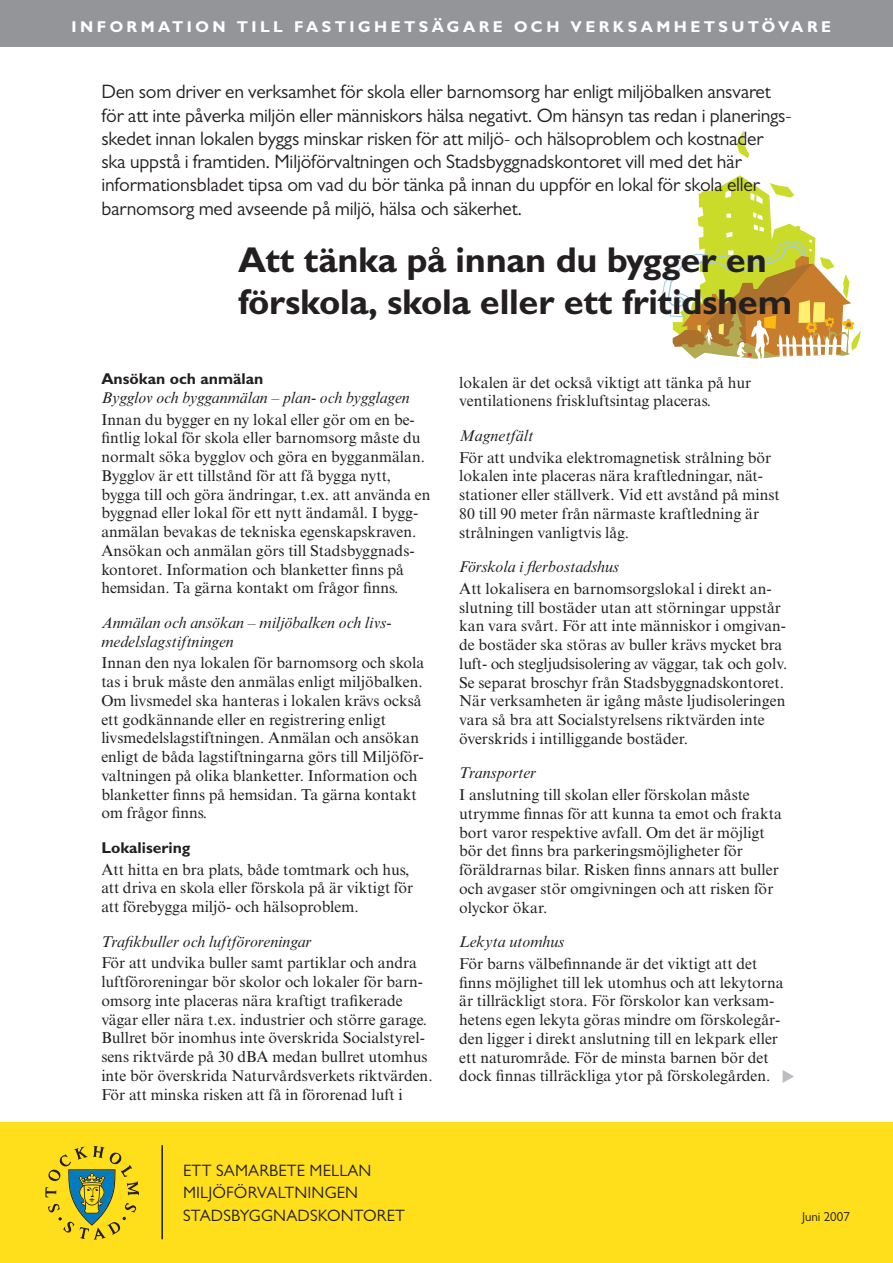
<style>
.page{position:relative;width:893px;height:1263px;background:#fff}
.page>*{position:absolute;margin:0;border:0;box-sizing:border-box;transform-origin:0 0}
.t1{font:700 36px/41.7px "Gill Sans MT Pro";letter-spacing:-.01em;color:#231f20}
.t2{font:19.5px/23.2px "Gill Sans MT Pro";letter-spacing:-.01em;color:#231f20}
.t3{font:16.5px/22.5px "Gill Sans MT Pro";letter-spacing:.01em;color:#231f20}
.t4{font:15.75px/18.8px "Times New Roman MT Std";color:#231f20}
.t5{font:italic 15.75px/18.8px "Times New Roman MT Std";color:#231f20}
.t6{font:700 15.75px "Gill Sans MT Pro";letter-spacing:.22em;color:#fff}
.t7{font:700 15.75px "Gill Sans MT Pro";color:#231f20}
.t8{font:13.05px "Gill Sans MT Pro";color:#231f20}
</style>
<div class="page">
<svg style="left:662px;top:175px;width:199px;height:184px"></svg>
<svg style="left:737px;top:130px;width:12px;height:28px"></svg>
<div style="left:0;top:0;width:893px;height:47px;background:#939598"></div>
<div style="left:0;top:1123px;width:893px;height:140px;background:#ffdf1b"></div>
<svg style="left:45px;top:1146px;width:94px;height:93px"></svg>
<hr style="left:161px;top:1145px;width:2px;height:94px;background:#231f20">
<p class="t6" style="left:72px;top:17px;width:761px">INFORMATION TILL FASTIGHETSÄGARE OCH VERKSAMHETSUTÖVARE</p>
<p class="t2" style="left:101px;top:80px;width:692px">Den som driver en verksamhet för skola eller barnomsorg har enligt miljöbalken ansvaret för att inte påverka miljön eller människors hälsa negativt. Om hänsyn tas redan i planerings&shy;skedet innan lokalen byggs minskar risken för att miljö- och hälsoproblem och kostnader ska uppstå i framtiden. Miljöförvaltningen och Stadsbyggnadskontoret vill med det här informationsbladet tipsa om vad du bör tänka på innan du uppför en lokal för skola eller barnomsorg med avseende på miljö, hälsa och säkerhet.</p>
<h1 class="t1" style="left:238px;top:238px;width:556px">Att tänka på innan du bygger en förskola, skola eller ett fritidshem</h1>
<p class="t7" style="left:101px;top:369px;width:164px">Ansökan och anmälan</p>
<p class="t5" style="left:101px;top:388px;width:310px">Bygglov och bygganmälan – plan- och bygglagen</p>
<p class="t4" style="left:101px;top:410px;width:331px">Innan du bygger en ny lokal eller gör om en be&shy;fintlig lokal för skola eller barnomsorg måste du normalt söka bygglov och göra en bygganmälan.<br>Bygglov är ett tillstånd för att få bygga nytt, bygga till och göra ändringar, t.ex. att använda en byggnad eller lokal för ett nytt ändamål. I bygg&shy;anmälan bevakas de tekniska egenskapskraven.<br>Ansökan och anmälan görs till Stadsbyggnads&shy;kontoret. Information och blanketter finns på hemsidan. Ta gärna kontakt om frågor finns.</p>
<p class="t5" style="left:101px;top:613px;width:290px">Anmälan och ansökan – miljöbalken och livs&shy;medelslagstiftningen</p>
<p class="t4" style="left:101px;top:654px;width:325px">Innan den nya lokalen för barnomsorg och skola tas i bruk måste den anmälas enligt miljöbalken.<br>Om livsmedel ska hanteras i lokalen krävs också ett godkännande eller en registrering enligt livsmedelslagstiftningen. Anmälan och ansökan enligt de båda lagstiftningarna görs till Miljöför&shy;valtningen på olika blanketter. Information och blanketter finns på hemsidan. Ta gärna kontakt om frågor finns.</p>
<p class="t7" style="left:101px;top:838px;width:91px">Lokalisering</p>
<p class="t4" style="left:101px;top:860px;width:313px">Att hitta en bra plats, både tomtmark och hus, att driva en skola eller förskola på är viktigt för att förebygga miljö- och hälso-problem.</p>
<p class="t5" style="left:101px;top:932px;width:212px">Trafikbuller och luftföroreningar</p>
<p class="t4" style="left:101px;top:954px;width:333px">För att undvika buller samt partiklar och andra luftföroreningar bör skolor och lokaler för barn&shy;omsorg inte placeras nära kraftigt trafikerade vägar eller nära t.ex. industrier och större garage.<br>Bullret bör inomhus inte överskrida Socialstyrel&shy;sens riktvärde på 30 dBA medan bullret utomhus inte bör överskrida Naturvårdsverkets riktvärden.<br>För att minska risken att få in förorenad luft i</p>
<p class="t3" style="left:183px;top:1159px;width:224px">ETT SAMARBETE MELLAN<br>MILJÖFÖRVALTNINGEN<br>STADSBYGGNADSKONTORET</p>
<p class="t4" style="left:459px;top:373px;width:294px">lokalen är det också viktigt att tänka på hur ventilationens friskluftsintag placeras.</p>
<p class="t5" style="left:459px;top:426px;width:75px">Magnetfält</p>
<p class="t4" style="left:459px;top:448px;width:322px">För att undvika elektromagnetisk strålning bör lokalen inte placeras nära kraftledningar, nät&shy;stationer eller ställverk. Vid ett avstånd på minst 80 till 90 meter från närmaste kraftledning är strålningen vanligtvis låg.</p>
<p class="t5" style="left:459px;top:558px;width:161px">Förskola i flerbostadshus</p>
<p class="t4" style="left:459px;top:579px;width:329px">Att lokalisera en barnomsorgslokal i direkt an&shy;slutning till bostäder utan att störningar uppstår kan vara svårt. För att inte människor i omgivan&shy;de bostäder ska störas av buller krävs mycket bra luft- och stegljudsisolering av väggar, tak och golv.<br>Se separat broschyr från Stadsbyggnadskontoret.<br>När verksamheten är igång måste ljudisoleringen vara så bra att Social-styrelsens riktvärden inte överskrids i intilliggande bostäder.</p>
<p class="t5" style="left:459px;top:764px;width:79px">Transporter</p>
<p class="t4" style="left:459px;top:785px;width:324px">I anslutning till skolan eller förskolan måste utrymme finnas för att kunna ta emot och frakta bort varor respektive avfall. Om det är möjligt bör det finns bra parkeringsmöjligheter för föräldrarnas bilar. Risken finns annars att buller och avgaser stör omgivningen och att risken för olyckor ökar.</p>
<p class="t5" style="left:459px;top:933px;width:107px">Lekyta utomhus</p>
<p class="t4" style="left:459px;top:954px;width:326px">För barns välbefinnande är det viktigt att det finns möjlighet till lek utomhus och att lekytorna är tillräckligt stora. För förskolor kan verksam&shy;hetens egen lekyta göras mindre om förskolegår&shy;den ligger i direkt anslutning till en lekpark eller ett naturområde. För de minsta barnen bör det dock finnas tillräckliga ytor på förskolegården.</p>
<p class="t8" style="left:802px;top:1209px;width:49px">Juni 2007</p>
</div>
